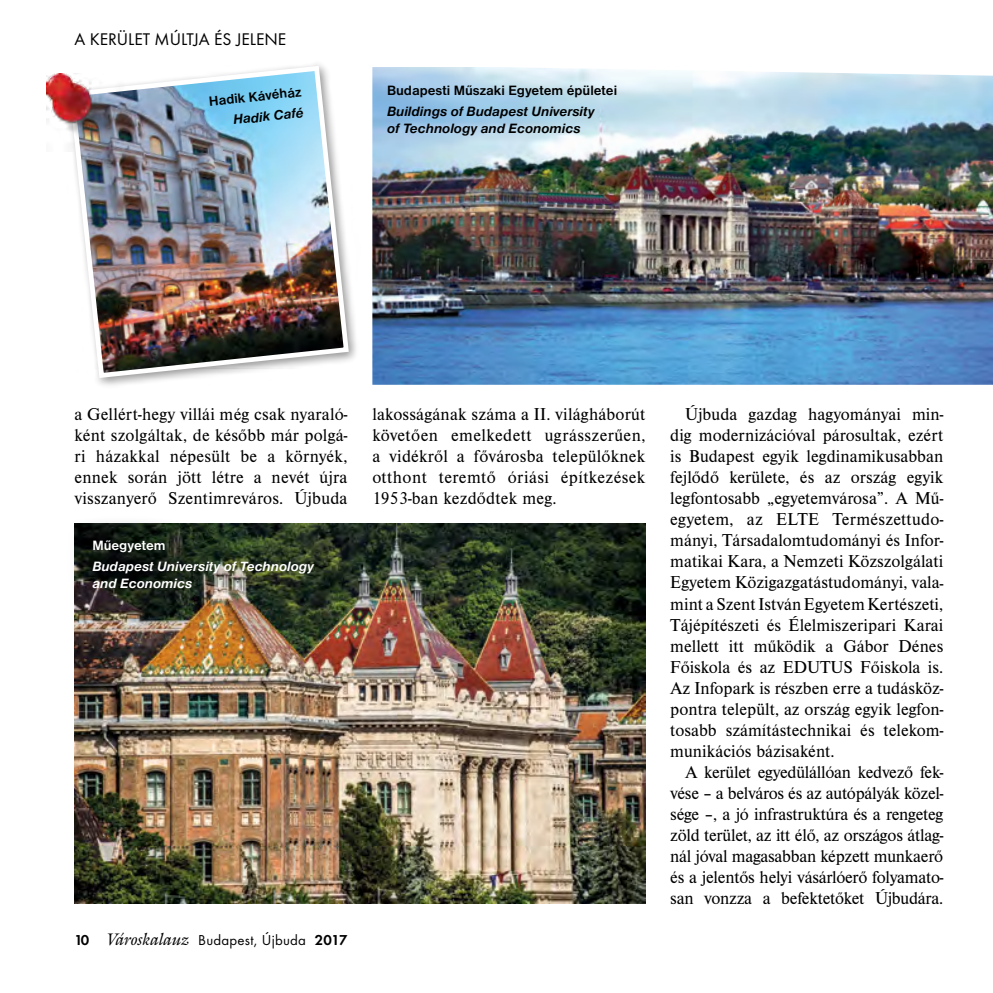
<style>
.page{position:relative;width:993px;height:993px;background:#fff}
.page>*{position:absolute;margin:0;border:0;box-sizing:border-box;transform-origin:0 0}
.t1{font:17.85px/21px "Nimbus Roman DOT";color:#000;text-align:justify}
.t2{font:17.5px "Futura Reg";color:#000}
.t3{font:14.88px "Futura Reg";letter-spacing:.015em;color:#000}
.t4{font:700 14px/21px "Nimbus Sans DOT";color:#000}
.t5{font:italic 700 14px/21px "Nimbus Sans DOT";color:#fff}
.t6{font:italic 700 14px "Nimbus Sans DOT";color:#000}
.s1{font-style:italic}
.s2{font-style:normal}
.s3{font-family:"Futura Dem"}
.s4{font-family:"Galliard HU Italic";font-size:16.62px}
</style>
<div class="page">
<img style="left:74px;top:523px;width:571px;height:380px">
<img style="left:372px;top:67px;width:620px;height:317px">
<div style="left:65px;top:61px;width:295px;height:328px;background:#000;opacity:.4"></div>
<img style="left:67px;top:63px;width:284px;height:317px">
<img style="left:47px;top:73px;width:83px;height:78px">
<img style="left:74px;top:523px;width:264px;height:91px">
<p class="t2" style="left:74px;top:29px;width:213px">A KERÜLET MÚLTJA ÉS JELENE</p>
<p class="t4" style="left:208px;top:91px;width:94px;text-align:right;rotate:-6deg">Hadik Kávéház<br><span class="s1">Hadik Café</span></p>
<p class="t4" style="left:387px;top:80px;width:231px">Budapesti Műszaki Egyetem épületei<br><span class="s1">Buildings of Budapest University</span></p>
<p class="t6" style="left:387px;top:121px;width:195px">of Technology and Economics</p>
<p class="t1" style="left:74px;top:404px;width:274px">a Gellért-hegy villái még csak nyaraló&shy;ként szolgáltak, de később már polgá&shy;ri házakkal népesült be a környék, ennek során jött létre a nevét újra visszanyerő Szentimreváros. Újbuda</p>
<p class="t1" style="left:372px;top:404px;width:274px">lakosságának száma a II. világháborút követően emelkedett ugrásszerűen, a vidékről a fővárosba települőknek otthont teremtő óriási építkezések 1953-ban kezdődtek meg.</p>
<p class="t1" style="left:685px;top:404px;width:260px">Újbuda gazdag hagyományai min-</p>
<p class="t1" style="left:670px;top:425px;width:274px">dig modernizációval párosultak, ezért</p>
<p class="t1" style="left:670px;top:446px;width:274px">is Budapest egyik legdinamikusabban</p>
<p class="t1" style="left:670px;top:467px;width:274px">fejlődő kerülete, és az ország egyik</p>
<p class="t1" style="left:670px;top:488px;width:274px">legfontosabb „egyetemvárosa”. A Mű-</p>
<p class="t1" style="left:670px;top:509px;width:274px">egyetem, az ELTE Természettudo-</p>
<p class="t1" style="left:670px;top:530px;width:274px">mányi, Társadalomtudományi és Infor-</p>
<p class="t1" style="left:670px;top:551px;width:274px">matikai Kara, a Nemzeti Közszolgálati</p>
<p class="t1" style="left:670px;top:572px;width:274px">Egyetem Közigazgatástudományi, vala-</p>
<p class="t1" style="left:670px;top:593px;width:274px">mint a Szent István Egyetem Kertészeti,</p>
<p class="t1" style="left:670px;top:614px;width:274px">Tájépítészeti és Élelmiszeripari Karai</p>
<p class="t1" style="left:670px;top:635px;width:274px">mellett itt működik a Gábor Dénes</p>
<p class="t1" style="left:670px;top:656px;width:274px">Főiskola és az EDUTUS Főiskola is.</p>
<p class="t1" style="left:670px;top:677px;width:274px">Az Infopark is részben erre a tudásköz-</p>
<p class="t1" style="left:670px;top:698px;width:274px">pontra települt, az ország egyik legfon-</p>
<p class="t1" style="left:670px;top:719px;width:274px">tosabb számítástechnikai és telekom-</p>
<p class="t1" style="left:670px;top:740px;width:166px">munikációs bázisaként.</p>
<p class="t1" style="left:685px;top:761px;width:259px">A kerület egyedülállóan kedvező fek-</p>
<p class="t1" style="left:670px;top:782px;width:274px">vése – a belváros és az autópályák közel-</p>
<p class="t1" style="left:670px;top:803px;width:274px">sége –, a jó infrastruktúra és a rengeteg</p>
<p class="t1" style="left:670px;top:824px;width:274px">zöld terület, az itt élő, az országos átlag-</p>
<p class="t1" style="left:670px;top:845px;width:274px">nál jóval magasabban képzett munkaerő</p>
<p class="t1" style="left:670px;top:866px;width:274px">és a jelentős helyi vásárlóerő folyamato-</p>
<p class="t1" style="left:670px;top:887px;width:274px">san vonzza a befektetőket Újbudára.</p>
<p class="t5" style="left:92px;top:534px;width:223px"><span class="s2">Műegyetem<br></span>Budapest University of Technology</p>
<p class="t5" style="left:92px;top:572px;width:101px">and Economics</p>
<p class="t3" style="left:74px;top:930px;width:274px"><span class="s3">10</span> <span class="s4">Városkalauz</span> BUDAPEST, ÚJBUDA <span class="s3">2017</span></p>
</div>
